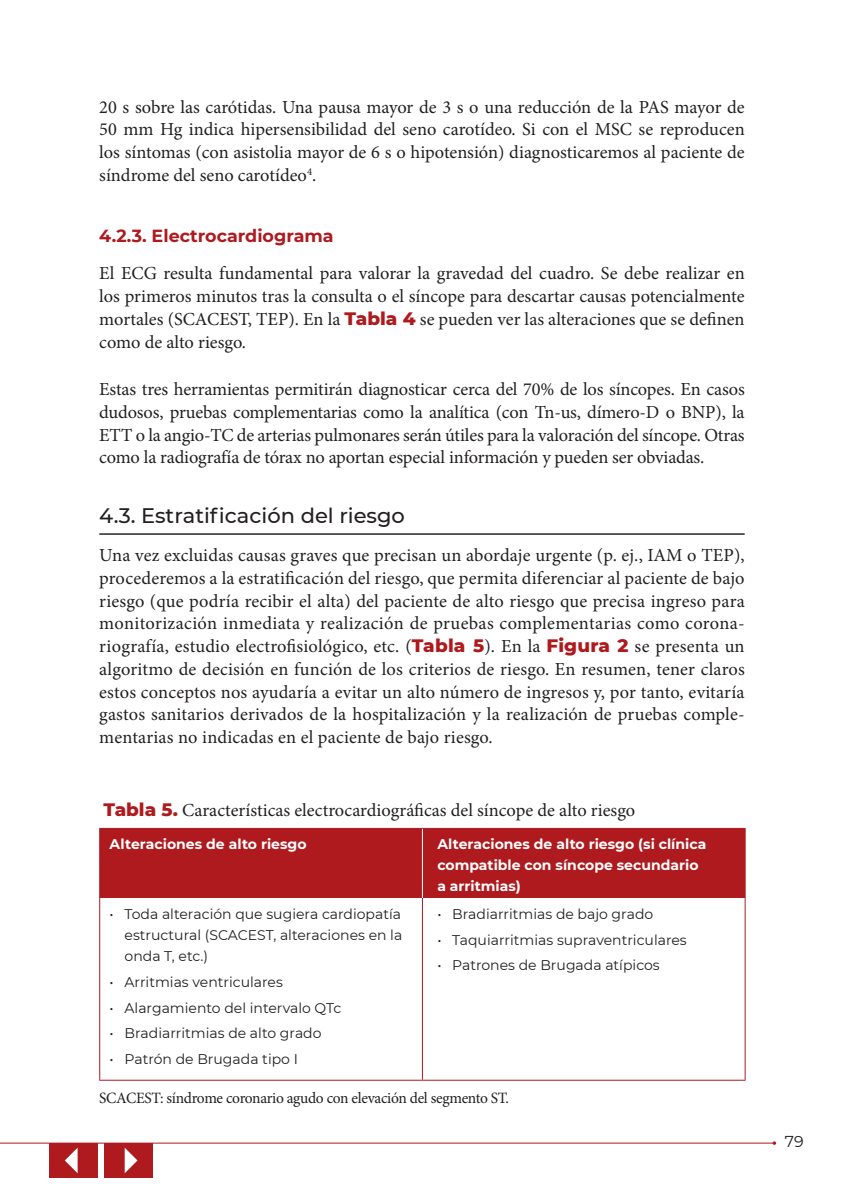
<style>
.page{position:relative;width:844px;height:1191px;background:#fff}
.page>*{position:absolute;margin:0;border:0;box-sizing:border-box;transform-origin:0 0}
.t1{font:500 21px "Montserrat";color:#231f20}
.t2{font:18.38px/22.8px "Minion Pro";color:#231f20;text-align:justify}
.t3{font:700 17.5px "Montserrat";color:#ae1a1e}
.t4{font:15.75px "Minion Pro";letter-spacing:-.02em;color:#231f20}
.t5{font:15.75px "Montserrat";color:#231f20}
.t6{font:14px/21px "Montserrat";color:#231f20;text-align:justify}
.t7{font:700 14px/21px "Montserrat";color:#fff}
.s1{font-family:"Montserrat";font-weight:800;color:#ae1a1e}
</style>
<div class="page">
<hr style="left:0;top:1142px;width:774px;height:1px;background:#ae1a1e">
<div style="left:50px;top:1143px;width:48px;height:34px;background:#ae1a1e"></div>
<svg style="left:65px;top:1147px;width:13px;height:26px"></svg>
<div style="left:104px;top:1143px;width:49px;height:34px;background:#ae1a1e"></div>
<svg style="left:125px;top:1148px;width:12px;height:25px"></svg>
<hr style="left:99px;top:533px;width:645px;height:2px;background:#231f20">
<div style="left:100px;top:829px;width:644px;height:69px;background:#ae1a1e"></div>
<hr style="left:422px;top:898px;width:1px;height:181px;background:#ae1a1e">
<hr style="left:422px;top:829px;width:1px;height:69px;background:#fff">
<hr style="left:99px;top:828px;width:323px;height:1px;background:#ae1a1e">
<hr style="left:99px;top:829px;width:1px;height:69px;background:#ae1a1e">
<hr style="left:422px;top:828px;width:323px;height:1px;background:#ae1a1e">
<hr style="left:744px;top:829px;width:1px;height:69px;background:#ae1a1e">
<hr style="left:99px;top:898px;width:1px;height:181px;background:#ae1a1e">
<hr style="left:744px;top:898px;width:1px;height:181px;background:#ae1a1e">
<hr style="left:99px;top:1079px;width:323px;height:1px;background:#ae1a1e">
<hr style="left:422px;top:1079px;width:323px;height:1px;background:#ae1a1e">
<p class="t2" style="left:99px;top:95px;width:646px">20 s sobre las carótidas. Una pausa mayor de 3 s o una reducción de la PAS mayor de 50 mm Hg indica hipersensibilidad del seno carotídeo. Si con el MSC se reproducen los síntomas (con asistolia mayor de 6 s o hipotensión) diagnosticaremos al paciente de síndrome del seno carotídeo<sup>4</sup>.</p>
<p class="t3" style="left:99px;top:223px;width:236px">4.2.3. Electrocardiograma</p>
<p class="t2" style="left:99px;top:262px;width:646px">El ECG resulta fundamental para valorar la gravedad del cuadro. Se debe realizar en los primeros minutos tras la consulta o el síncope para descartar causas potencialmente mortales (SCACEST, TEP). En la <span class="s1">Tabla 4</span> se pueden ver las alteraciones que se definen como de alto riesgo.</p>
<p class="t2" style="left:99px;top:378px;width:646px">Estas tres herramientas permitirán diagnosticar cerca del 70% de los síncopes. En casos dudosos, pruebas complementarias como la analítica (con Tn-us, dímero-D o BNP), la ETT o la angio-TC de arterias pulmonares serán útiles para la valoración del síncope. Otras como la radiografía de tórax no aportan especial información y pueden ser obviadas.</p>
<p class="t1" style="left:99px;top:501px;width:307px">4.3. Estratificación del riesgo</p>
<p class="t2" style="left:99px;top:544px;width:646px">Una vez excluidas causas graves que precisan un abordaje urgente (p. ej., IAM o TEP), procederemos a la estratificación del riesgo, que permita diferenciar al paciente de bajo riesgo (que podría recibir el alta) del paciente de alto riesgo que precisa ingreso para monitorización inmediata y realización de pruebas complementarias como corona&shy;riografía, estudio electrofisiológico, etc. (<span class="s1">Tabla 5</span>). En la <span class="s1">Figura 2</span> se presenta un algoritmo de decisión en función de los criterios de riesgo. En resumen, tener claros estos conceptos nos ayudaría a evitar un alto número de ingresos y, por tanto, evitaría gastos sanitarios derivados de la hospitalización y la realización de pruebas comple&shy;mentarias no indicadas en el paciente de bajo riesgo.</p>
<p class="t2" style="left:103px;top:799px;width:533px"><span class="s1">Tabla 5.</span> Características electrocardiográficas del síncope de alto riesgo</p>
<p class="t7" style="left:110px;top:832px;width:198px">Alteraciones de alto riesgo</p>
<p class="t7" style="left:437px;top:832px;width:270px">Alteraciones de alto riesgo (si clínica compatible con síncope secundario a arritmias)</p>
<p class="t6" style="left:124px;top:902px;width:279px;text-indent:-15px">• Toda alteración que sugiera cardiopatía estructural (SCACEST, alteraciones en la onda T, etc.)</p>
<p class="t6" style="left:110px;top:970px;width:175px">• Arritmias ventriculares</p>
<p class="t6" style="left:110px;top:996px;width:233px">• Alargamiento del intervalo QTc</p>
<p class="t6" style="left:110px;top:1022px;width:213px">• Bradiarritmias de alto grado</p>
<p class="t6" style="left:110px;top:1048px;width:190px">• Patrón de Brugada tipo I</p>
<p class="t6" style="left:437px;top:902px;width:217px">• Bradiarritmias de bajo grado</p>
<p class="t6" style="left:437px;top:928px;width:251px">• Taquiarritmias supraventriculares</p>
<p class="t6" style="left:437px;top:954px;width:224px">• Patrones de Brugada atípicos</p>
<p class="t4" style="left:99px;top:1087px;width:411px">SCACEST: síndrome coronario agudo con elevación del segmento ST.</p>
<p class="t5" style="left:784px;top:1130px;width:20px">79</p>
</div>
